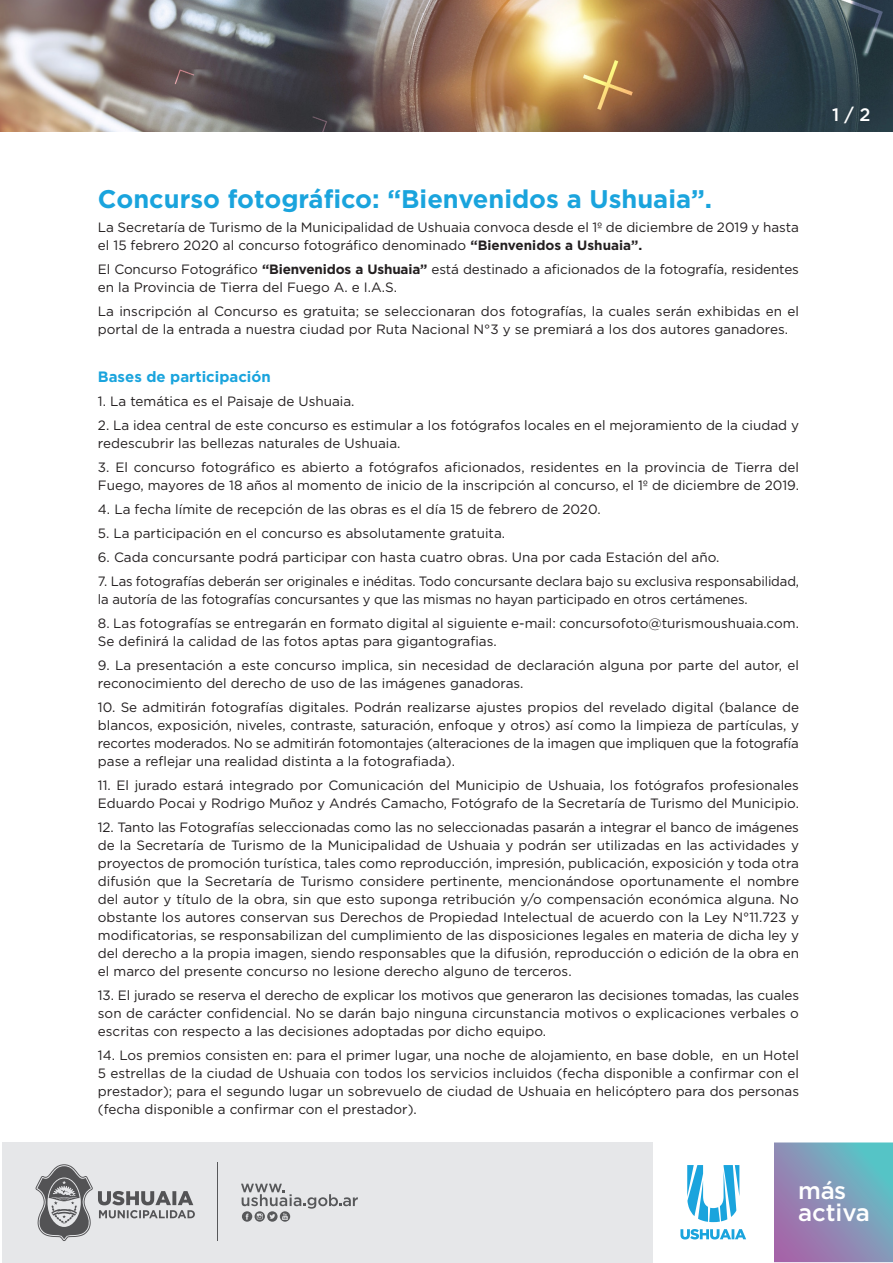
<style>
.page{position:relative;width:893px;height:1263px;background:#fff}
.page>*{position:absolute;margin:0;border:0;box-sizing:border-box;transform-origin:0 0}
.t1{font:700 25.5px "Gotham";color:#1aa4dd}
.t2{font:500 24px/22px "Gotham";color:#fff}
.t3{font:500 18px "Gotham";color:#fff}
.t4{font:700 15px "Gotham";color:#1aa4dd}
.t5{font:13.5px/18px "Gotham";color:#231f20}
.s1{font-weight:700}
</style>
<div class="page">
<div style="left:2px;top:1142px;width:734px;height:121px;background:#e6e7e9"></div>
<svg style="left:774px;top:1142px;width:119px;height:120px;background:#8495b8"></svg>
<div style="left:653px;top:1142px;width:121px;height:121px;background:#fff"></div>
<svg style="left:687px;top:1165px;width:52px;height:57px"></svg>
<svg style="left:680px;top:1229px;width:66px;height:10px"></svg>
<svg style="left:35px;top:1164px;width:160px;height:77px"></svg>
<svg style="left:241px;top:1184px;width:117px;height:38px"></svg>
<hr style="left:217px;top:1162px;width:1px;height:79px;background:#57585a">
<img style="left:58px;top:1190px;width:17px;height:28px">
<img style="left:0;top:0;width:893px;height:131px">
<p class="t1" style="left:98px;top:182px;width:616px">Concurso fotográfico: “Bienvenidos a Ushuaia”.</p>
<p class="t5" style="left:98px;top:218px;width:703px">La Secretaría de Turismo de la Municipalidad de Ushuaia convoca desde el 1º de diciembre de 2019 y hasta el 15 febrero 2020 al concurso fotográfico denominado <span class="s1">“Bienvenidos a Ushuaia”.</span></p>
<p class="t5" style="left:98px;top:260px;width:703px">El Concurso Fotográfico <span class="s1">“Bienvenidos a Ushuaia”</span> está destinado a aficionados de la fotografía, residentes en la Provincia de Tierra del Fuego A. e I.A.S.</p>
<p class="t5" style="left:98px;top:302px;width:703px">La inscripción al Concurso es gratuita; se seleccionaran dos fotografías, la cuales serán exhibidas en el portal de la entrada a nuestra ciudad por Ruta Nacional N°3 y se premiará a los dos autores ganadores.</p>
<p class="t4" style="left:98px;top:367px;width:174px">Bases de participación</p>
<p class="t5" style="left:98px;top:392px;width:258px">1. La temática es el Paisaje de Ushuaia.</p>
<p class="t5" style="left:98px;top:416px;width:703px">2. La idea central de este concurso es estimular a los fotógrafos locales en el mejoramiento de la ciudad y redescubrir las bellezas naturales de Ushuaia.</p>
<p class="t5" style="left:98px;top:458px;width:703px">3. El concurso fotográfico es abierto a fotógrafos aficionados, residentes en la provincia de Tierra del<br>Fuego, mayores de 18 años al momento de inicio de la inscripción al concurso, el 1º de diciembre de 2019.</p>
<p class="t5" style="left:98px;top:500px;width:504px">4. La fecha límite de recepción de las obras es el día 15 de febrero de 2020.</p>
<p class="t5" style="left:98px;top:524px;width:409px">5. La participación en el concurso es absolutamente gratuita.</p>
<p class="t5" style="left:98px;top:548px;width:623px">6. Cada concursante podrá participar con hasta cuatro obras. Una por cada Estación del año.</p>
<p class="t5" style="left:98px;top:572px;width:703px">7. Las fotografías deberán ser originales e inéditas. Todo concursante declara bajo su exclusiva responsabilidad, la autoría de las fotografías concursantes y que las mismas no hayan participado en otros certámenes.</p>
<p class="t5" style="left:98px;top:614px;width:703px">8. Las fotografías se entregarán en formato digital al siguiente e-mail: concursofoto@turismoushuaia.com.<br>Se definirá la calidad de las fotos aptas para gigantografias.</p>
<p class="t5" style="left:98px;top:656px;width:703px">9. La presentación a este concurso implica, sin necesidad de declaración alguna por parte del autor, el reconocimiento del derecho de uso de las imágenes ganadoras.</p>
<p class="t5" style="left:98px;top:698px;width:703px;text-align:justify">10. Se admitirán fotografías digitales. Podrán realizarse ajustes propios del revelado digital (balance de blancos, exposición, niveles, contraste, saturación, enfoque y otros) así como la limpieza de partículas, y recortes moderados. No se admitirán fotomontajes (alteraciones de la imagen que impliquen que la fotografía pase a reflejar una realidad distinta a la fotografiada).</p>
<p class="t5" style="left:98px;top:776px;width:703px">11. El jurado estará integrado por Comunicación del Municipio de Ushuaia, los fotógrafos profesionales<br>Eduardo Pocai y Rodrigo Muñoz y Andrés Camacho, Fotógrafo de la Secretaría de Turismo del Municipio.</p>
<p class="t5" style="left:98px;top:818px;width:703px;text-align:justify">12. Tanto las Fotografías seleccionadas como las no seleccionadas pasarán a integrar el banco de imágenes de la Secretaría de Turismo de la Municipalidad de Ushuaia y podrán ser utilizadas en las actividades y proyectos de promoción turística, tales como reproducción, impresión, publicación, exposición y toda otra difusión que la Secretaría de Turismo considere pertinente, mencionándose oportunamente el nombre del autor y título de la obra, sin que esto suponga retribución y/o compensación económica alguna. No obstante los autores conservan sus Derechos de Propiedad Intelectual de acuerdo con la Ley N°11.723 y modificatorias, se responsabilizan del cumplimiento de las disposiciones legales en materia de dicha ley y del derecho a la propia imagen, siendo responsables que la difusión, reproducción o edición de la obra en el marco del presente concurso no lesione derecho alguno de terceros.</p>
<p class="t5" style="left:98px;top:986px;width:703px;text-align:justify">13. El jurado se reserva el derecho de explicar los motivos que generaron las decisiones tomadas, las cuales son de carácter confidencial. No se darán bajo ninguna circunstancia motivos o explicaciones verbales o escritas con respecto a las decisiones adoptadas por dicho equipo.</p>
<p class="t5" style="left:98px;top:1046px;width:703px;text-align:justify">14. Los premios consisten en: para el primer lugar, una noche de alojamiento, en base doble, en un Hotel 5 estrellas de la ciudad de Ushuaia con todos los servicios incluidos (fecha disponible a confirmar con el prestador); para el segundo lugar un sobrevuelo de ciudad de Ushuaia en helicóptero para dos personas (fecha disponible a confirmar con el prestador).</p>
<p class="t3" style="left:832px;top:102px;width:40px">1 / 2</p>
<h2 class="t2" style="left:798px;top:1179px;width:73px">más activa</h2>
</div>
